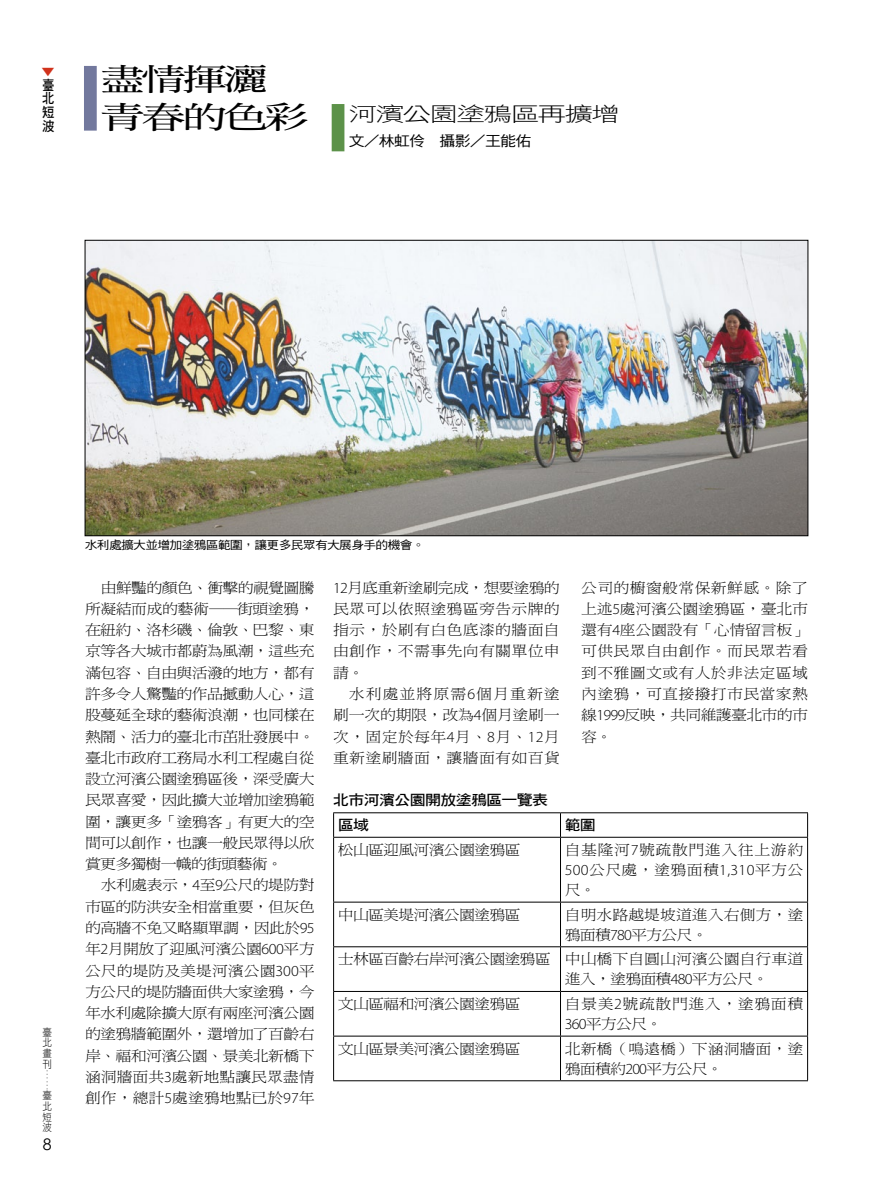
<style>
.page{position:relative;width:893px;height:1191px;background:#fff}
.page>*{position:absolute;margin:0;border:0;box-sizing:border-box;transform-origin:0 0}
.t1{font:30.45px/38.2px "DF Ming Std W7";letter-spacing:-.06em;color:#000;scale:1.43 1}
.t2{font:20.1px "DF Hei Std W3";letter-spacing:-.06em;color:#000;scale:1.43 1}
.t3{font:14.4px/21.3px "DF Ming Std W3";letter-spacing:-.045em;color:#000;text-align:justify;scale:1.11 1}
.t4{font:14.4px/20.2px "DF Ming Std W3";letter-spacing:-.005em;color:#000;scale:1.11 1}
.t5{font:14.4px "DF Ming Std W3";letter-spacing:.015em;color:#000;scale:1.11 1}
.t6{font:14.4px/20.2px "DF Ming Std W3";letter-spacing:.035em;color:#000;scale:1.11 1}
.t7{font:14.4px/24.8px "DF Hei Std W7";letter-spacing:-.04em;color:#000;scale:1.11 1}
.t8{font:14.4px "DF Ming Std W3";letter-spacing:-.02em;color:#000;scale:1.11 1}
.t9{font:14.4px "DF Ming Std W3";letter-spacing:.06em;color:#000;scale:1.11 1}
.t10{font:14.4px "DF Hei Std W5";letter-spacing:-.05em;color:#000;scale:1.11 1}
.t11{font:13.8px/13.8px "DF Hei Std W7";color:#000;text-align:justify;scale:.9 1}
.t12{font:11.55px "DF Hei Std W5";letter-spacing:-.05em;color:#000;scale:1.11 1}
.t13{font:11.1px "DF Hei Std W3";color:#d1321c;scale:1.25 1}
.t14{font:10.65px/10.6px "DF Hei Std W3";color:#000;text-align:justify;scale:.9 1}
.t15{font:9.6px "DF Hei Std W3";color:#898989;scale:1.11 1}
.s1{font-family:"Myriad Pro";font-weight:300;font-size:15.3px}
</style>
<div class="page">
<hr style="left:333px;top:812px;width:227px;height:1px;background:#000">
<svg style="left:333px;top:813px;width:1px;height:24px"></svg>
<hr style="left:560px;top:812px;width:248px;height:1px;background:#000">
<svg style="left:560px;top:813px;width:1px;height:24px"></svg>
<svg style="left:807px;top:813px;width:1px;height:24px"></svg>
<hr style="left:333px;top:837px;width:227px;height:1px;background:#000">
<hr style="left:333px;top:837px;width:1px;height:64px;background:#000">
<hr style="left:560px;top:837px;width:248px;height:1px;background:#000">
<hr style="left:560px;top:837px;width:1px;height:64px;background:#000">
<hr style="left:807px;top:837px;width:1px;height:64px;background:#000">
<hr style="left:333px;top:901px;width:227px;height:1px;background:#000">
<hr style="left:333px;top:902px;width:1px;height:44px;background:#000">
<hr style="left:560px;top:901px;width:248px;height:1px;background:#000">
<hr style="left:560px;top:902px;width:1px;height:44px;background:#000">
<hr style="left:807px;top:902px;width:1px;height:44px;background:#000">
<hr style="left:333px;top:946px;width:227px;height:1px;background:#000">
<hr style="left:333px;top:947px;width:1px;height:44px;background:#000">
<hr style="left:560px;top:946px;width:248px;height:1px;background:#000">
<hr style="left:560px;top:947px;width:1px;height:44px;background:#000">
<hr style="left:807px;top:947px;width:1px;height:44px;background:#000">
<hr style="left:333px;top:991px;width:227px;height:1px;background:#000">
<hr style="left:333px;top:991px;width:1px;height:44px;background:#000">
<hr style="left:560px;top:991px;width:248px;height:1px;background:#000">
<hr style="left:560px;top:991px;width:1px;height:44px;background:#000">
<hr style="left:807px;top:991px;width:1px;height:44px;background:#000">
<hr style="left:333px;top:1035px;width:227px;height:1px;background:#000">
<hr style="left:333px;top:1036px;width:1px;height:44px;background:#000">
<hr style="left:560px;top:1035px;width:248px;height:1px;background:#000">
<hr style="left:560px;top:1036px;width:1px;height:44px;background:#000">
<hr style="left:807px;top:1036px;width:1px;height:44px;background:#000">
<hr style="left:333px;top:1080px;width:227px;height:1px;background:#000">
<hr style="left:560px;top:1080px;width:248px;height:1px;background:#000">
<div style="left:84px;top:66px;width:13px;height:65px;background:#72789d"></div>
<div style="left:332px;top:104px;width:12px;height:47px;background:#5c9249"></div>
<img style="left:87px;top:242px;width:719px;height:292px">
<p class="t13" style="left:41px;top:66px;width:13px">▼</p>
<p class="t11" style="left:42px;top:77px;width:15px">臺北短波</p>
<p class="t1" style="left:101px;top:60px;width:147px">盡情揮灑青春的色彩</p>
<p class="t2" style="left:349px;top:103px;width:191px">河濱公園塗鴉區再擴增</p>
<p class="t10" style="left:349px;top:133px;width:166px">文／林虹伶　攝影／王能佑</p>
<p class="t14" style="left:43px;top:1026px;width:12px">臺北畫刊</p>
<p class="t15" style="left:52px;top:1069px;width:21px;rotate:90deg">……</p>
<p class="t14" style="left:43px;top:1090px;width:12px">臺北短波</p>
<p class="t12" style="left:85px;top:539px;width:308px">水利處擴大並增加塗鴉區範圍，讓更多民眾有大展身手的機會。</p>
<p class="t3" style="left:101px;top:576px;width:194px">由鮮豔的顏色、衝擊的視覺圖騰</p>
<p class="t3" style="left:85px;top:598px;width:208px">所凝結而成的藝術——街頭塗鴉，</p>
<p class="t3" style="left:85px;top:619px;width:208px">在紐約、洛杉磯、倫敦、巴黎、東</p>
<p class="t3" style="left:85px;top:640px;width:208px">京等各大城市都蔚為風潮，這些充</p>
<p class="t3" style="left:85px;top:661px;width:208px">滿包容、自由與活潑的地方，都有</p>
<p class="t3" style="left:85px;top:683px;width:208px">許多令人驚豔的作品撼動人心，這</p>
<p class="t3" style="left:85px;top:704px;width:208px">股蔓延全球的藝術浪潮，也同樣在</p>
<p class="t3" style="left:85px;top:725px;width:208px">熱鬧、活力的臺北市茁壯發展中。</p>
<p class="t3" style="left:85px;top:746px;width:208px">臺北市政府工務局水利工程處自從</p>
<p class="t3" style="left:85px;top:768px;width:208px">設立河濱公園塗鴉區後，深受廣大</p>
<p class="t3" style="left:85px;top:789px;width:208px">民眾喜愛，因此擴大並增加塗鴉範</p>
<p class="t3" style="left:85px;top:810px;width:208px">圍，讓更多「塗鴉客」有更大的空</p>
<p class="t3" style="left:85px;top:832px;width:208px">間可以創作，也讓一般民眾得以欣</p>
<p class="t3" style="left:85px;top:853px;width:180px">賞更多獨樹一幟的街頭藝術。</p>
<p class="t3" style="left:101px;top:874px;width:194px">水利處表示，<span class="s1">4</span>至<span class="s1">9</span>公尺的堤防對</p>
<p class="t3" style="left:85px;top:895px;width:208px">市區的防洪安全相當重要，但灰色</p>
<p class="t3" style="left:85px;top:917px;width:208px">的高牆不免又略顯單調，因此於<span class="s1">95</span></p>
<p class="t3" style="left:85px;top:938px;width:208px">年<span class="s1">2</span>月開放了迎風河濱公園<span class="s1">600</span>平方</p>
<p class="t4" style="left:85px;top:960px;width:208px">公尺的堤防及美堤河濱公園<span class="s1">300</span>平</p>
<p class="t3" style="left:85px;top:980px;width:208px">方公尺的堤防牆面供大家塗鴉，今</p>
<p class="t3" style="left:85px;top:1002px;width:208px">年水利處除擴大原有兩座河濱公園</p>
<p class="t3" style="left:85px;top:1023px;width:208px">的塗鴉牆範圍外，還增加了百齡右</p>
<p class="t3" style="left:85px;top:1044px;width:208px">岸、福和河濱公園、景美北新橋下</p>
<p class="t4" style="left:85px;top:1066px;width:208px">涵洞牆面共<span class="s1">3</span>處新地點讓民眾盡情</p>
<p class="t4" style="left:85px;top:1087px;width:208px">創作，總計<span class="s1">5</span>處塗鴉地點已於<span class="s1">97</span>年</p>
<p class="t3" style="left:333px;top:576px;width:206px"><span class="s1">12</span>月底重新塗刷完成，想要塗鴉的</p>
<p class="t5" style="left:333px;top:601px;width:206px">民眾可以依照塗鴉區旁告示牌的</p>
<p class="t5" style="left:333px;top:622px;width:206px">指示，於刷有白色底漆的牆面自</p>
<p class="t5" style="left:333px;top:643px;width:206px">由創作，不需事先向有關單位申</p>
<p class="t3" style="left:333px;top:661px;width:30px">請。</p>
<p class="t9" style="left:349px;top:686px;width:192px">水利處並將原需<span class="s1">6</span>個月重新塗</p>
<p class="t8" style="left:333px;top:707px;width:206px">刷一次的期限，改為<span class="s1">4</span>個月塗刷一</p>
<p class="t3" style="left:333px;top:725px;width:206px">次，固定於每年<span class="s1">4</span>月、<span class="s1">8</span>月、<span class="s1">12</span>月</p>
<p class="t5" style="left:333px;top:750px;width:206px">重新塗刷牆面，讓牆面有如百貨</p>
<p class="t3" style="left:581px;top:576px;width:206px">公司的櫥窗般常保新鮮感。除了上述<span class="s1">5</span>處河濱公園塗鴉區，臺北市還有<span class="s1">4</span>座公園設有「心情留言板」可供民眾自由創作。而民眾若看到不雅圖文或有人於非法定區域內塗鴉，可直接撥打市民當家熱線<span class="s1">1999</span>反映，共同維護臺北市的市容。</p>
<p class="t7" style="left:338px;top:787px;width:191px;text-indent:-5px">北市河濱公園開放塗鴉區一覽表區域</p>
<p class="t7" style="left:565px;top:812px;width:30px">範圍</p>
<p class="t3" style="left:338px;top:838px;width:166px">松山區迎風河濱公園塗鴉區</p>
<p class="t3" style="left:565px;top:839px;width:216px;line-height:20.2px">自基隆河<span class="s1">7</span>號疏散門進入往上游約<span class="s1">500</span>公尺處，塗鴉面積<span class="s1">1,310</span>平方公尺。</p>
<p class="t3" style="left:338px;top:903px;width:166px">中山區美堤河濱公園塗鴉區</p>
<p class="t4" style="left:565px;top:904px;width:216px">自明水路越堤坡道進入右側方，塗鴉面積<span class="s1">780</span>平方公尺。</p>
<p class="t3" style="left:565px;top:948px;width:216px;line-height:20.2px;text-indent:-227px">士林區百齡右岸河濱公園塗鴉區 中山橋下自圓山河濱公園自行車道進入，塗鴉面積<span class="s1">480</span>平方公尺。</p>
<p class="t3" style="left:338px;top:992px;width:166px">文山區福和河濱公園塗鴉區</p>
<p class="t6" style="left:565px;top:993px;width:216px">自景美<span class="s1">2</span>號疏散門進入，塗鴉面積<br><span class="s1">360</span>平方公尺。</p>
<p class="t3" style="left:338px;top:1037px;width:166px">文山區景美河濱公園塗鴉區</p>
<p class="t4" style="left:565px;top:1038px;width:216px">北新橋（鳴遠橋）下涵洞牆面，塗鴉面積約<span class="s1">200</span>平方公尺。</p>
</div>
